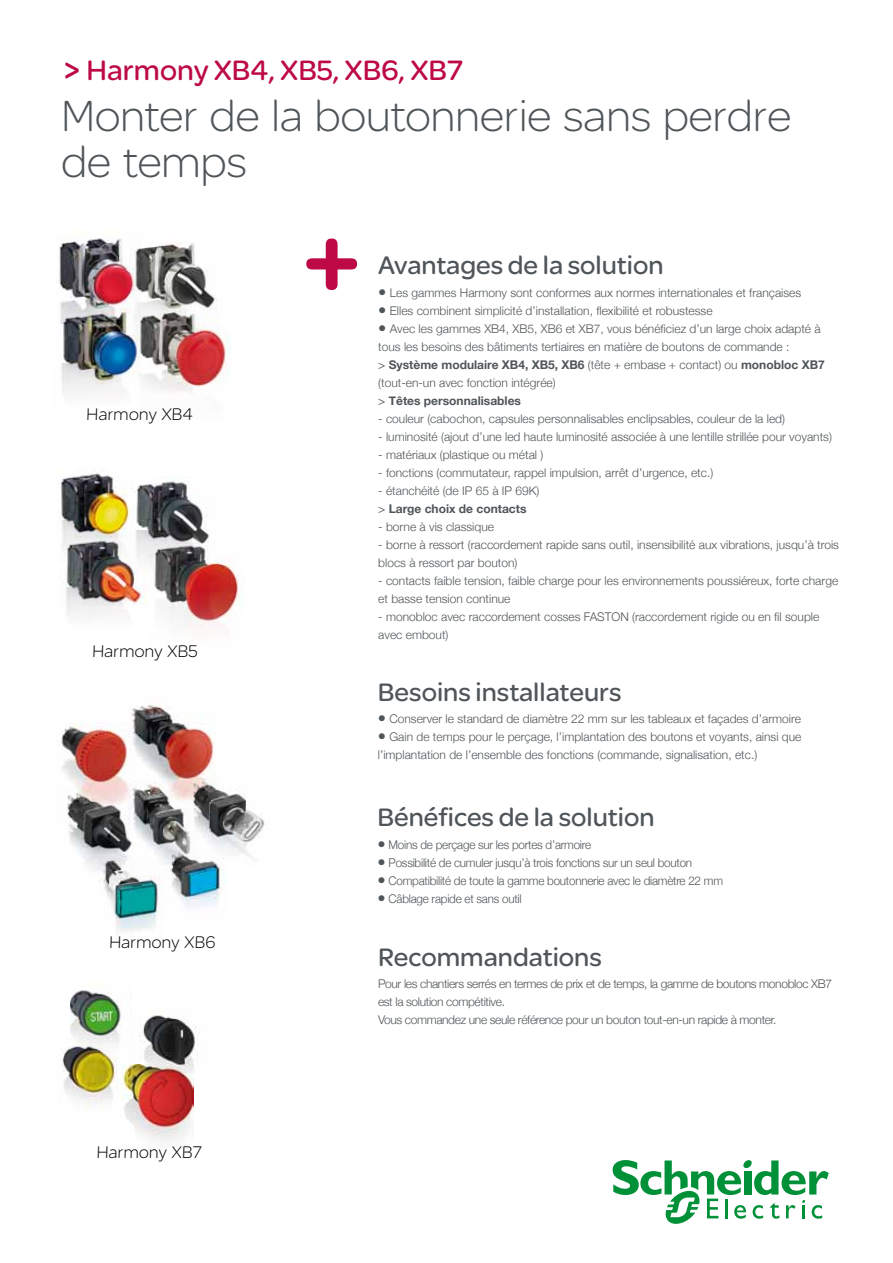
<style>
.page{position:relative;width:893px;height:1263px;background:#fff}
.page>*{position:absolute;margin:0;border:0;box-sizing:border-box;transform-origin:0 0}
.t1{font:300 46.5px/46.5px "SE Optimist";letter-spacing:-.01em;color:#505559}
.t2{font:30px "SE Optimist";color:#bd0a47}
.t3{font:27px "SE Optimist";color:#505559}
.t4{font:300 18px "SE Optimist";color:#000}
.t5{font:300 12px/18px "Helvetica Neue";color:#505559}
.t6{font:300 12px "Helvetica Neue";letter-spacing:-.02em;color:#505559}
.t7{font:300 12px/18px "Helvetica Neue";letter-spacing:-.03em;color:#505559}
.s1{font-size:36px}
.s2{font-size:16.5px}
.s3{font-weight:400}
.s4{font-weight:700}
</style>
<div class="page">
<svg style="left:306px;top:239px;width:51px;height:51px"></svg>
<svg style="left:613px;top:1160px;width:216px;height:64px"></svg>
<img style="left:59px;top:238px;width:71px;height:71px">
<img style="left:59px;top:309px;width:75px;height:75px">
<img style="left:134px;top:321px;width:97px;height:73px">
<img style="left:130px;top:242px;width:87px;height:112px">
<img style="left:58px;top:473px;width:72px;height:63px">
<img style="left:134px;top:477px;width:75px;height:64px">
<img style="left:62px;top:536px;width:86px;height:70px">
<img style="left:148px;top:541px;width:96px;height:87px">
<img style="left:172px;top:865px;width:54px;height:43px">
<img style="left:68px;top:823px;width:61px;height:52px">
<img style="left:195px;top:788px;width:70px;height:77px">
<img style="left:61px;top:723px;width:68px;height:100px">
<img style="left:129px;top:704px;width:90px;height:114px">
<img style="left:129px;top:781px;width:66px;height:98px">
<img style="left:99px;top:858px;width:63px;height:73px">
<img style="left:70px;top:990px;width:62px;height:75px">
<img style="left:132px;top:1015px;width:66px;height:50px">
<img style="left:61px;top:1039px;width:58px;height:69px">
<img style="left:121px;top:1065px;width:73px;height:77px">
<h2 class="t2" style="left:64px;top:49px;width:401px"><span class="s1">&gt;</span> Harmony XB4, XB5, XB6, XB7</h2>
<h1 class="t1" style="left:61px;top:91px;width:732px">Monter de la boutonnerie sans perdre de temps</h1>
<h3 class="t4" style="left:86px;top:402px;width:109px">Harmony XB4</h3>
<h3 class="t4" style="left:92px;top:639px;width:108px">Harmony XB5</h3>
<h3 class="t4" style="left:109px;top:930px;width:109px">Harmony XB6</h3>
<h3 class="t4" style="left:96px;top:1140px;width:107px">Harmony XB7</h3>
<h3 class="t3" style="left:378px;top:247px;width:287px">Avantages de la solution</h3>
<p class="t5" style="left:378px;top:283px;width:424px"><span class="s2">•</span> Les gammes Harmony sont conformes aux normes internationales et françaises</p>
<p class="t5" style="left:378px;top:301px;width:336px"><span class="s2">•</span> Elles combinent simplicité d’installation, flexibilité et robustesse</p>
<p class="t5" style="left:378px;top:319px;width:448px"><span class="s2">•</span> Avec les gammes XB4, XB5, XB6 et XB7, vous bénéficiez d’un large choix adapté à tous les besoins des bâtiments tertiaires en matière de boutons de commande :<br><span class="s3">&gt;</span> <span class="s4">Système modulaire XB4, XB5, XB6</span> (tête + embase + contact) ou <span class="s4">monobloc XB7 </span>(tout-en-un avec fonction intégrée)<br><span class="s3">&gt;</span> <span class="s4">Têtes personnalisables</span></p>
<p class="t5" style="left:378px;top:409px;width:408px">- couleur (cabochon, capsules personnalisables enclipsables, couleur de la led)</p>
<p class="t5" style="left:378px;top:427px;width:455px">- luminosité (ajout d’une led haute luminosité associée à une lentille strillée pour voyants)</p>
<p class="t5" style="left:378px;top:445px;width:167px">- matériaux (plastique ou métal )</p>
<p class="t5" style="left:378px;top:463px;width:336px">- fonctions (commutateur, rappel impulsion, arrêt d’urgence, etc.)</p>
<p class="t5" style="left:378px;top:481px;width:163px">- étanchéité (de IP 65 à IP 69K) <span class="s3">&gt;</span> <span class="s4">Large choix de contacts</span></p>
<p class="t5" style="left:378px;top:517px;width:117px">- borne à vis classique</p>
<p class="t5" style="left:378px;top:535px;width:462px">- borne à ressort (raccordement rapide sans outil, insensibilité aux vibrations, jusqu’à trois blocs à ressort par bouton)</p>
<p class="t5" style="left:378px;top:571px;width:461px">- contacts faible tension, faible charge pour les environnements poussiéreux, forte charge et basse tension continue</p>
<p class="t5" style="left:378px;top:607px;width:443px">- monobloc avec raccordement cosses FASTON (raccordement rigide ou en fil souple avec embout)</p>
<h3 class="t3" style="left:378px;top:673px;width:245px">Besoins installateurs</h3>
<p class="t5" style="left:378px;top:709px;width:425px"><span class="s2">•</span> Conserver le standard de diamètre 22 mm sur les tableaux et façades d’armoire</p>
<p class="t5" style="left:378px;top:727px;width:425px"><span class="s2">•</span> Gain de temps pour le perçage, l’implantation des boutons et voyants, ainsi que l’implantation de l’ensemble des fonctions (commande, signalisation, etc.)</p>
<h3 class="t3" style="left:377px;top:799px;width:279px">Bénéfices de la solution</h3>
<p class="t6" style="left:377px;top:835px;width:215px"><span class="s2">•</span> Moins de perçage sur les portes d’armoire</p>
<p class="t6" style="left:377px;top:853px;width:316px"><span class="s2">•</span> Possibilité de cumuler jusqu’à trois fonctions sur un seul bouton</p>
<p class="t6" style="left:377px;top:871px;width:347px"><span class="s2">•</span> Compatibilité de toute la gamme boutonnerie avec le diamètre 22 mm</p>
<p class="t6" style="left:377px;top:889px;width:146px"><span class="s2">•</span> Câblage rapide et sans outil</p>
<h3 class="t3" style="left:378px;top:938px;width:225px">Recommandations</h3>
<p class="t7" style="left:378px;top:974px;width:455px">Pour les chantiers serrés en termes de prix et de temps, la gamme de boutons monobloc XB7 est la solution compétitive.<br>Vous commandez une seule référence pour un bouton tout-en-un rapide à monter.</p>
</div>
